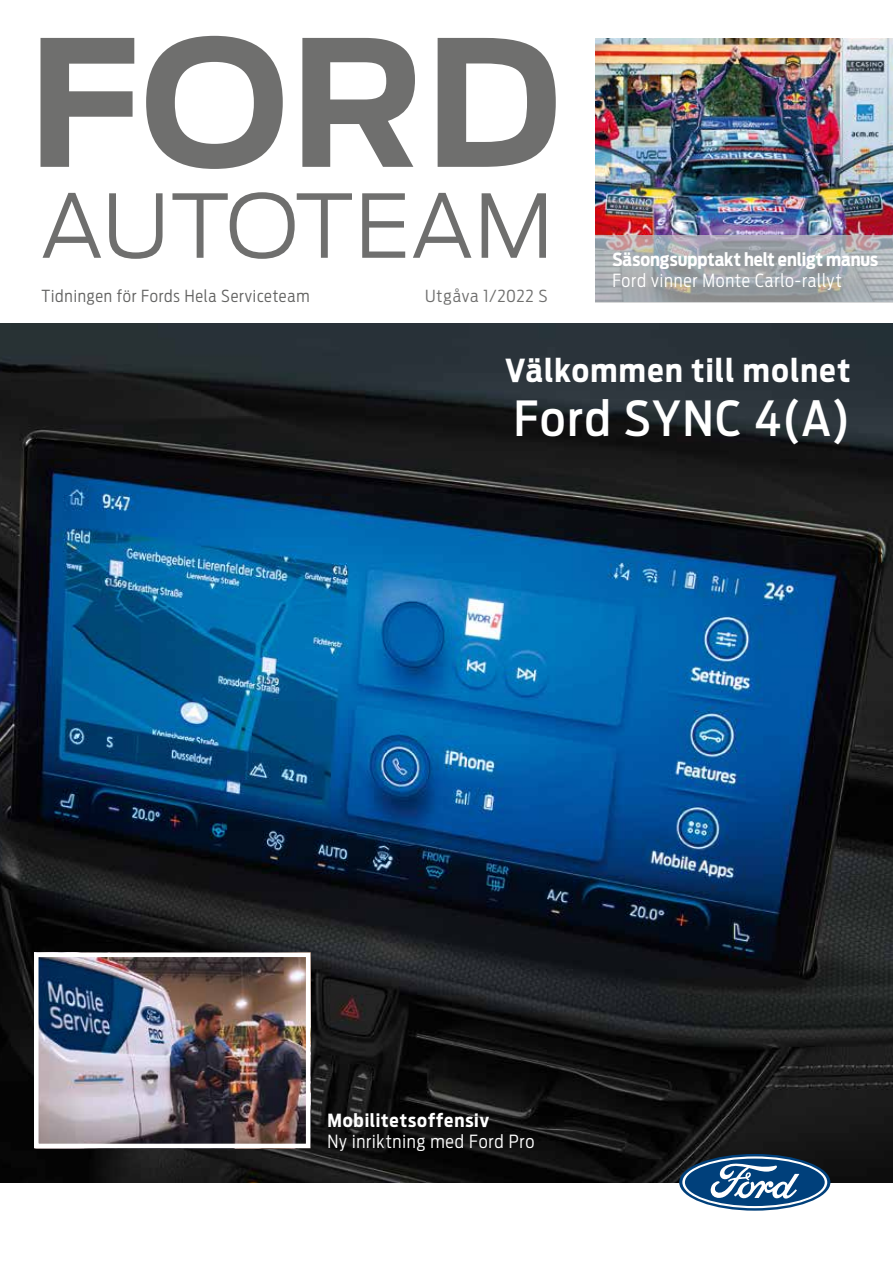
<style>
.page{position:relative;width:893px;height:1263px;background:#fff}
.page>*{position:absolute;margin:0;border:0;box-sizing:border-box;transform-origin:0 0}
.t1{font:700 174px "Ford Antenna";color:#6f6f6e}
.t2{font:300 87px "Ford Antenna";letter-spacing:.005em;color:#6f6f6e}
.t3{font:500 48px "Ford Antenna Cond";letter-spacing:.04em;color:#fff}
.t4{font:700 31.5px "Ford Antenna Cond";letter-spacing:.04em;color:#fff}
.t5{font:300 18px "Ford Antenna Cond";letter-spacing:.045em;color:#fff}
.t6{font:700 18px "Ford Antenna Cond";letter-spacing:.005em;color:#fff}
.t7{font:700 18px "Ford Antenna Cond";letter-spacing:.05em;color:#fff}
.t8{font:300 16.5px "Ford Antenna Cond";letter-spacing:.05em;color:#636362}
.t9{font:300 16.5px "Ford Antenna Cond";letter-spacing:.045em;color:#6f6f6e;scale:1.05 1}
</style>
<div class="page">
<img style="left:0;top:323px;width:893px;height:859px">
<img style="left:39px;top:957px;width:266px;height:186px">
<div style="left:34px;top:952px;width:276px;height:196px;border:4px solid #fff"></div>
<img style="left:595px;top:38px;width:298px;height:197px">
<svg style="left:679px;top:1154px;width:151px;height:57px"></svg>
<svg style="left:682px;top:1156px;width:145px;height:52px"></svg>
<svg style="left:595px;top:235px;width:298px;height:67px;background:#a2a5aa"></svg>
<h1 class="t1" style="left:28px;top:-54px;width:535px">FORD</h1>
<h2 class="t2" style="left:40px;top:153px;width:515px">AUTOTEAM</h2>
<p class="t8" style="left:41px;top:282px;width:269px">Tidningen för Fords Hela Serviceteam</p>
<p class="t9" style="left:425px;top:282px;width:118px">Utgåva 1/2022 S</p>
<p class="t6" style="left:612px;top:244px;width:267px">Säsongsupptakt helt enligt manus</p>
<p class="t5" style="left:612px;top:266px;width:231px">Ford vinner Monte Carlo-rallyt</p>
<h3 class="t4" style="left:505px;top:343px;width:347px">Välkommen till molnet</h3>
<h3 class="t3" style="left:514px;top:377px;width:338px">Ford SYNC 4(A)</h3>
<p class="t7" style="left:327px;top:1104px;width:163px">Mobilitetsoffensiv</p>
<p class="t5" style="left:327px;top:1126px;width:209px">Ny inriktning med Ford Pro</p>
</div>
